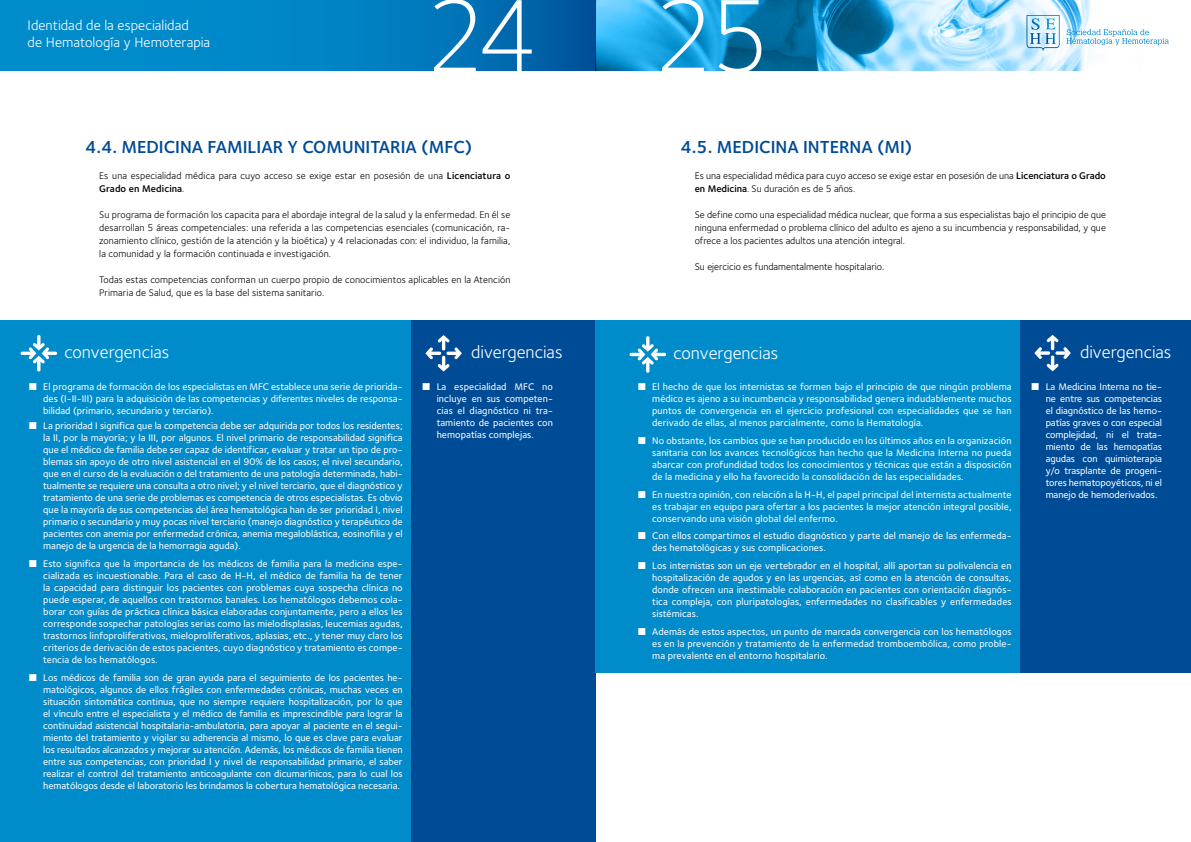
<style>
.page{position:relative;width:1191px;height:842px;background:#fff}
.page>*{position:absolute;margin:0;border:0;box-sizing:border-box;transform-origin:0 0}
.t1{font:300 107.7px "Foundry Sterling";color:#fff}
.t2{font:600 18px "Foundry Sterling";color:#004b96}
.t3{font:18px "Foundry Sterling";color:#fff}
.t4{font:14.3px/17.1px "Foundry Sterling";letter-spacing:.005em;color:#fff}
.t5{font:500 10px/12px "Foundry Sterling";letter-spacing:.01em;color:#fff;text-align:justify}
.t6{font:10px/13px "Foundry Sterling";letter-spacing:.005em;color:#000}
.s1{font-weight:600}
</style>
<div class="page">
<img style="left:595px;top:0;width:574px;height:71px">
<svg style="left:0;top:0;width:595px;height:71px;background:#007dc0"></svg>
<svg style="left:1026px;top:15px;width:33px;height:36px"></svg>
<svg style="left:1066px;top:29px;width:102px;height:16px"></svg>
<div style="left:0;top:321px;width:411px;height:521px;background:#008bcb"></div>
<svg style="left:21px;top:335px;width:36px;height:37px"></svg>
<div style="left:411px;top:321px;width:184px;height:521px;background:#004b96"></div>
<svg style="left:425px;top:335px;width:37px;height:37px"></svg>
<div style="left:595px;top:321px;width:425px;height:352px;background:#008bcb"></div>
<svg style="left:629px;top:336px;width:37px;height:37px"></svg>
<div style="left:1020px;top:321px;width:171px;height:352px;background:#004b96"></div>
<svg style="left:1034px;top:335px;width:36px;height:36px"></svg>
<h3 class="t4" style="left:27px;top:16px;width:184px">Identidad de la especialidad<br>de Hematología y Hemoterapia</h3>
<h1 class="t1" style="left:424px;top:-26px;width:349px">24 25</h1>
<h2 class="t2" style="left:85px;top:136px;width:389px">4.4. MEDICINA FAMILIAR Y COMUNITARIA (MFC)</h2>
<p class="t6" style="left:99px;top:169px;width:412px">Es una especialidad médica para cuyo acceso se exige estar en posesión de una <span class="s1">Licenciatura o<br>Grado en Medicina</span>.</p>
<p class="t6" style="left:99px;top:208px;width:413px;text-align:justify">Su programa de formación los capacita para el abordaje integral de la salud y la enfermedad. En él se desarrollan 5 áreas competenciales: una referida a las competencias esenciales (comunicación, ra&shy;zonamiento clínico, gestión de la atención y la bioética) y 4 relacionadas con: el individuo, la familia, la comunidad y la formación continuada e investigación.</p>
<p class="t6" style="left:99px;top:273px;width:413px">Todas estas competencias conforman un cuerpo propio de conocimientos aplicables en la Atención<br>Primaria de Salud, que es la base del sistema sanitario.</p>
<h2 class="t2" style="left:680px;top:136px;width:233px">4.5. MEDICINA INTERNA (MI)</h2>
<p class="t6" style="left:694px;top:169px;width:413px">Es una especialidad médica para cuyo acceso se exige estar en posesión de una <span class="s1">Licenciatura o Grado en Medicina</span>. Su duración es de 5 años.</p>
<p class="t6" style="left:694px;top:208px;width:413px;text-align:justify">Se define como una especialidad médica nuclear, que forma a sus especialistas bajo el principio de que ninguna enfermedad o problema clínico del adulto es ajeno a su incumbencia y responsabilidad, y que ofrece a los pacientes adultos una atención integral.</p>
<p class="t6" style="left:694px;top:260px;width:191px">Su ejercicio es fundamentalmente hospitalario.</p>
<h2 class="t3" style="left:64px;top:341px;width:106px">convergencias</h2>
<h2 class="t3" style="left:471px;top:341px;width:93px">divergencias</h2>
<h2 class="t3" style="left:673px;top:343px;width:106px">convergencias</h2>
<h2 class="t3" style="left:1080px;top:341px;width:93px">divergencias</h2>
<p class="t5" style="left:43px;top:381px;width:361px;text-indent:-14px">■ El programa de formación de los especialistas en MFC establece una serie de priorida&shy;des (I-II-III) para la adquisición de las competencias y diferentes niveles de responsa&shy;bilidad (primario, secundario y terciario).</p>
<p class="t5" style="left:43px;top:420px;width:361px;text-indent:-14px">■ La prioridad I significa que la competencia debe ser adquirida por todos los residentes; la II, por la mayoría; y la III, por algunos. El nivel primario de responsabilidad significa que el médico de familia debe ser capaz de identificar, evaluar y tratar un tipo de pro&shy;blemas sin apoyo de otro nivel asistencial en el 90% de los casos; el nivel secundario, que en el curso de la evaluación o del tratamiento de una patología determinada, habi&shy;tualmente se requiere una consulta a otro nivel; y el nivel terciario, que el diagnóstico y tratamiento de una serie de problemas es competencia de otros especialistas. Es obvio que la mayoría de sus competencias del área hematológica han de ser prioridad I, nivel primario o secundario y muy pocas nivel terciario (manejo diagnóstico y terapéutico de pacientes con anemia por enfermedad crónica, anemia megaloblástica, eosinofilia y el manejo de la urgencia de la hemorragia aguda).</p>
<p class="t5" style="left:43px;top:557px;width:361px;text-indent:-14px">■ Esto significa que la importancia de los médicos de familia para la medicina espe&shy;cializada es incuestionable. Para el caso de H-H, el médico de familia ha de tener la capacidad para distinguir los pacientes con problemas cuya sospecha clínica no puede esperar, de aquellos con trastornos banales. Los hematólogos debemos cola&shy;borar con guías de práctica clínica básica elaboradas conjuntamente, pero a ellos les corresponde sospechar patologías serias como las mielodisplasias, leucemias agudas, trastornos linfoproliferativos, mieloproliferativos, aplasias, etc., y tener muy claro los criterios de derivación de estos pacientes, cuyo diagnóstico y tratamiento es compe&shy;tencia de los hematólogos.</p>
<p class="t5" style="left:43px;top:671px;width:361px;text-indent:-14px">■ Los médicos de familia son de gran ayuda para el seguimiento de los pacientes he&shy;matológicos, algunos de ellos frágiles con enfermedades crónicas, muchas veces en situación sintomática continua, que no siempre requiere hospitalización, por lo que el vínculo entre el especialista y el médico de familia es imprescindible para lograr la continuidad asistencial hospitalaria-ambulatoria, para apoyar al paciente en el segui&shy;miento del tratamiento y vigilar su adherencia al mismo, lo que es clave para evaluar los resultados alcanzados y mejorar su atención. Además, los médicos de familia tienen entre sus competencias, con prioridad I y nivel de responsabilidad primario, el saber realizar el control del tratamiento anticoagulante con dicumarínicos, para lo cual los hematólogos desde el laboratorio les brindamos la cobertura hematológica necesaria.</p>
<p class="t5" style="left:437px;top:381px;width:118px;text-indent:-14px">■ La especialidad MFC no incluye en sus competen&shy;cias el diagnóstico ni tra&shy;tamiento de pacientes con hemopatías complejas.</p>
<p class="t5" style="left:652px;top:381px;width:361px;text-indent:-14px">■ El hecho de que los internistas se formen bajo el principio de que ningún problema médico es ajeno a su incumbencia y responsabilidad genera indudablemente muchos puntos de convergencia en el ejercicio profesional con especialidades que se han derivado de ellas, al menos parcialmente, como la Hematología.</p>
<p class="t5" style="left:652px;top:434px;width:361px;text-indent:-14px">■ No obstante, los cambios que se han producido en los últimos años en la organización sanitaria con los avances tecnológicos han hecho que la Medicina Interna no pueda abarcar con profundidad todos los conocimientos y técnicas que están a disposición de la medicina y ello ha favorecido la consolidación de las especialidades.</p>
<p class="t5" style="left:652px;top:488px;width:361px;text-indent:-14px">■ En nuestra opinión, con relación a la H-H, el papel principal del internista actualmente es trabajar en equipo para ofertar a los pacientes la mejor atención integral posible, conservando una visión global del enfermo.</p>
<p class="t5" style="left:652px;top:530px;width:361px;text-indent:-14px">■ Con ellos compartimos el estudio diagnóstico y parte del manejo de las enfermeda&shy;des hematológicas y sus complicaciones.</p>
<p class="t5" style="left:652px;top:559px;width:361px;text-indent:-14px">■ Los internistas son un eje vertebrador en el hospital, allí aportan su polivalencia en hospitalización de agudos y en las urgencias, así como en la atención de consultas, donde ofrecen una inestimable colaboración en pacientes con orientación diagnós&shy;tica compleja, con pluripatologías, enfermedades no clasificables y enfermedades sistémicas.</p>
<p class="t5" style="left:652px;top:625px;width:361px;text-indent:-14px">■ Además de estos aspectos, un punto de marcada convergencia con los hematólogos es en la prevención y tratamiento de la enfermedad tromboembólica, como proble&shy;ma prevalente en el entorno hospitalario.</p>
<p class="t5" style="left:1045px;top:381px;width:118px;text-indent:-14px">■ La Medicina Interna no tie&shy;ne entre sus competencias el diagnóstico de las hemo&shy;patías graves o con especial complejidad, ni el trata&shy;miento de las hemopatías agudas con quimioterapia y/o trasplante de progeni&shy;tores hematopoyéticos, ni el manejo de hemoderivados.</p>
</div>
